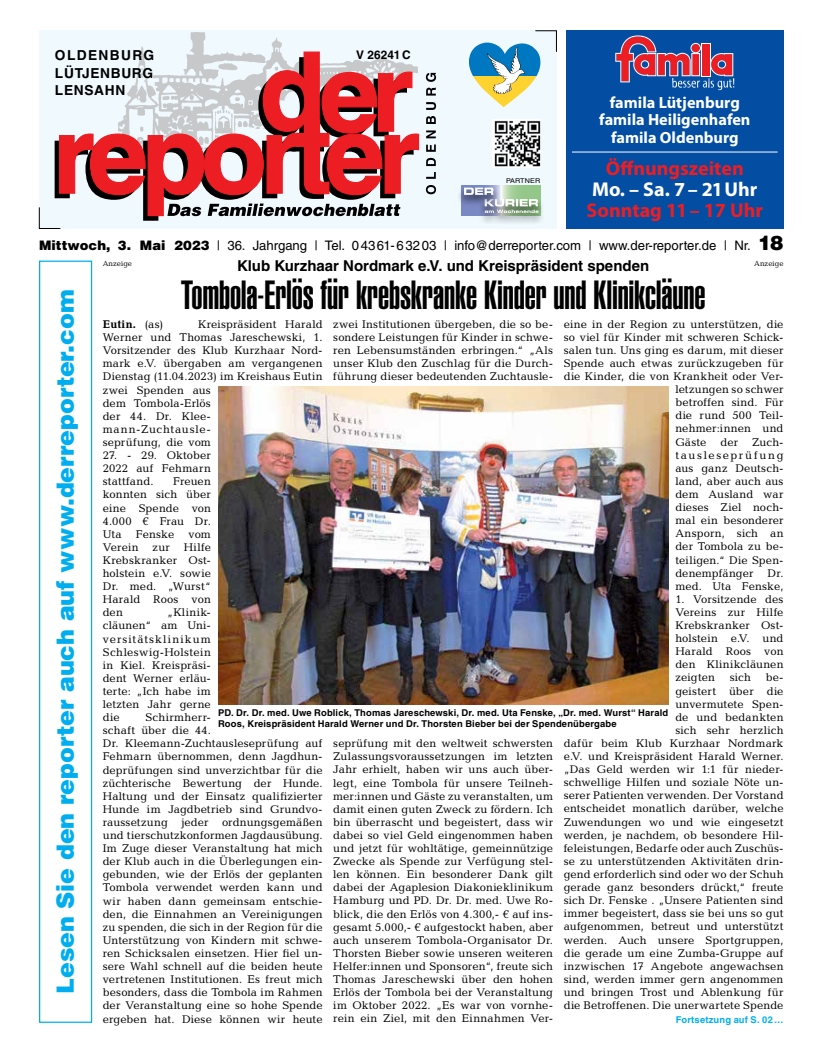
<style>
.page{position:relative;width:819px;height:1053px;background:#fff}
.page>*{position:absolute;margin:0;border:0;box-sizing:border-box;transform-origin:0 0}
.t1{font:40px "Helvetica LT Std Ultra Comp";letter-spacing:-.005em;color:#000}
.t2{font:900 23.75px "Helvetica LT Std";color:#00aeef}
.t3{font:700 20px/21.2px "Myriad Pro";color:#ed1d24;text-align:center}
.t4{font:700 16.25px/17.5px "Myriad Pro";color:#fff;text-align:center}
.t5{font:700 15px "Helvetica LT Std";color:#000}
.t6{font:700 13.75px/17.5px "Helvetica LT Std";letter-spacing:.05em;color:#000}
.t7{font:700 13.75px "Helvetica LT Std";letter-spacing:.1em;color:#000}
.t8{font:13.12px "Helvetica LT Std";color:#000}
.t9{font:700 11.88px "Helvetica LT Std";color:#000}
.t10{font:11.25px/13.1px "Candida Std";letter-spacing:.01em;color:#000;text-align:justify}
.t11{font:11.25px "Candida Std";letter-spacing:.145em;color:#000}
.t12{font:700 11.25px "Candida Std";letter-spacing:.02em;color:#000}
.t13{font:700 9.38px/11.2px "Helvetica LT Std";letter-spacing:.015em;color:#000}
.t14{font:700 9.38px "Helvetica LT Std";letter-spacing:.015em;color:#00aeef}
.t15{font:7.5px "Candida Std";color:#000}
.t16{font:6.5px "Helvetica LT Std";letter-spacing:.02em;color:#000;scale:1.1 1}
.s1{color:#fff}
.s2{font-weight:900}
.s3{font-weight:900;font-size:20px}
.s4{font-weight:400}
</style>
<div class="page">
<div style="left:39px;top:260px;width:53px;height:762px;border:1px solid #00aeef"></div>
<div style="left:39px;top:30px;width:517px;height:199px;background:#eff9fe"></div>
<svg style="left:535px;top:30px;width:21px;height:22px"></svg>
<img style="left:141px;top:32px;width:141px;height:19px">
<svg style="left:426px;top:185px;width:10px;height:9px"></svg>
<svg style="left:426px;top:172px;width:10px;height:7px"></svg>
<svg style="left:426px;top:158px;width:10px;height:8px"></svg>
<svg style="left:426px;top:144px;width:10px;height:8px"></svg>
<svg style="left:426px;top:130px;width:10px;height:8px"></svg>
<svg style="left:426px;top:116px;width:10px;height:8px"></svg>
<svg style="left:426px;top:102px;width:10px;height:8px"></svg>
<svg style="left:426px;top:73px;width:10px;height:23px"></svg>
<svg style="left:39px;top:51px;width:380px;height:178px"></svg>
<svg style="left:461px;top:185px;width:79px;height:31px"></svg>
<div style="left:478px;top:197px;width:66px;height:22px;background:#000;opacity:.75"></div>
<div style="left:457px;top:186px;width:43px;height:21px;background:#000;opacity:.75"></div>
<div style="left:478px;top:208px;width:67px;height:17px;background:#000;opacity:.75"></div>
<svg style="left:464px;top:187px;width:74px;height:26px"></svg>
<svg style="left:469px;top:43px;width:71px;height:33px"></svg>
<svg style="left:473px;top:76px;width:64px;height:31px"></svg>
<svg style="left:487px;top:47px;width:38px;height:48px"></svg>
<img style="left:492px;top:119px;width:48px;height:48px">
<div style="left:566px;top:30px;width:217px;height:199px;background:#034ea2"></div>
<svg style="left:615px;top:35px;width:119px;height:55px"></svg>
<hr style="left:572px;top:151px;width:205px;height:1px;background:#fff">
<img style="left:218px;top:386px;width:450px;height:318px">
<p class="t7" style="left:55px;top:47px;width:101px">OLDENBURG</p>
<p class="t9" style="left:356px;top:47px;width:56px">V 26241C</p>
<p class="t6" style="left:55px;top:64px;width:100px">LÜTJENBURG<br>LENSAHN</p>
<p class="t16" style="left:506px;top:177px;width:33px">PARTNER</p>
<p class="t4" style="left:599px;top:94px;width:153px">famila Lütjenburg famila Heiligenhafen famila Oldenburg</p>
<p class="t3" style="left:586px;top:158px;width:178px">Öffnungszeiten<br><span class="s1">Mo. – Sa. 7 – 21 Uhr<br></span>Sonntag 11 – 17 Uhr</p>
<p class="t8" style="left:39px;top:238px;width:746px"><span class="s2">Mittwoch, 3. Mai 2023</span> | 36. Jahrgang | Tel. 04361-63203 | info@derreporter.com | www.der-reporter.de | Nr. <span class="s3">18</span></p>
<h2 class="t2" style="left:50px;top:993px;width:705px;rotate:-90deg">Lesen Sie den reporter auch auf www.derreporter.com</h2>
<p class="t5" style="left:237px;top:257px;width:414px">Klub Kurzhaar Nordmark e.V. und Kreispräsident spenden</p>
<p class="t1" style="left:181px;top:272px;width:526px">Tombola-Erlös für krebskranke Kinder und Klinikcläune</p>
<p class="t15" style="left:103px;top:259px;width:31px">Anzeige</p>
<p class="t15" style="left:754px;top:259px;width:31px">Anzeige</p>
<p class="t10" style="left:563px;top:317px;width:221px">eine in der Region zu unterstützen, die</p>
<p class="t10" style="left:563px;top:330px;width:221px">so viel für Kinder mit schweren Schick-</p>
<p class="t10" style="left:563px;top:343px;width:221px">salen tun. Uns ging es darum, mit dieser</p>
<p class="t10" style="left:563px;top:356px;width:221px">Spende auch etwas zurückzugeben für</p>
<p class="t10" style="left:563px;top:369px;width:221px">die Kinder, die von Krankheit oder Ver-</p>
<p class="t10" style="left:675px;top:383px;width:110px">letzungen so schwer</p>
<p class="t10" style="left:675px;top:396px;width:110px">betroffen sind. Für</p>
<p class="t10" style="left:675px;top:409px;width:110px">die rund 500 Teil-</p>
<p class="t10" style="left:675px;top:422px;width:110px">nehmer:innen und</p>
<p class="t10" style="left:675px;top:435px;width:110px">Gäste der Zuch-</p>
<p class="t11" style="left:675px;top:448px;width:110px">tausleseprüfung</p>
<p class="t10" style="left:675px;top:461px;width:110px">aus ganz Deutsch-</p>
<p class="t10" style="left:675px;top:474px;width:110px">land, aber auch aus</p>
<p class="t10" style="left:675px;top:487px;width:110px">dem Ausland war</p>
<p class="t10" style="left:675px;top:500px;width:110px">dieses Ziel noch-</p>
<p class="t10" style="left:675px;top:514px;width:110px">mal ein besonderer</p>
<p class="t10" style="left:675px;top:527px;width:110px">Ansporn, sich an</p>
<p class="t10" style="left:675px;top:540px;width:110px">der Tombola zu be-</p>
<p class="t10" style="left:675px;top:553px;width:110px">teiligen.“ Die Spen-</p>
<p class="t10" style="left:675px;top:566px;width:80px">denempfänger</p>
<p class="t10" style="left:333px;top:317px;width:221px">zwei Institutionen übergeben, die so be&shy;sondere Leistungen für Kinder in schwe&shy;ren Lebensumständen erbringen.“ „Als unser Klub den Zuschlag für die Durch&shy;führung dieser bedeutenden Zuchtausle-</p>
<p class="t10" style="left:103px;top:318px;width:221px;text-align:left;text-indent:95px">Kreispräsident Harald<br>Werner und Thomas Jareschewski, 1.<br>Vorsitzender des Klub Kurzhaar Nord&shy;mark e.V. übergaben am vergangenen<br>Dienstag (11.04.2023) im Kreishaus Eutin zwei Spenden aus<br>dem Tombola-Erlös<br>der 44. Dr. Klee-<br>mann-Zuchtausle-<br>seprüfung, die vom</p>
<p class="t10" style="left:103px;top:448px;width:110px">27. - 29. Oktober 2022 auf Fehmarn stattfand.</p>
<p class="t12" style="left:103px;top:318px;width:62px">Eutin. <span class="s4">(as)</span></p>
<p class="t10" style="left:103px;top:475px;width:110px;text-indent:70px">Freuen konnten sich über eine Spende von 4.000 € Frau Dr.<br>Uta</p>
<p class="t10" style="left:136px;top:527px;width:40px">Fenske</p>
<p class="t10" style="left:103px;top:527px;width:110px;text-indent:86px">vom Verein zur Hilfe Krebskranker Ost&shy;holstein e.V. sowie Dr. med. „Wurst“ Harald Roos von den</p>
<p class="t10" style="left:675px;top:566px;width:110px;text-align:right">Dr.<br>med. Uta Fenske,</p>
<p class="t10" style="left:675px;top:592px;width:110px">1. Vorsitzende des Vereins zur Hilfe Krebskranker Ost&shy;holstein e.V. und Harald Roos von den Klinikcläunen zeigten</p>
<p class="t10" style="left:103px;top:606px;width:110px;text-indent:64px">„Klinik&shy;cläunen“ am Uni&shy;versitätsklinikum Schleswig-Holstein in Kiel. Kreispräsi&shy;dent Werner erläu&shy;terte: „Ich habe im letzten Jahr gerne die</p>
<p class="t10" style="left:563px;top:671px;width:221px;text-align:right">be-<br>geistert über die<br>unvermutete Spen-<br>de und bedankten<br>sich sehr herzlich<br>dafür beim Klub Kurzhaar Nordmark e.V. und Kreispräsident Harald Werner. „Das Geld werden wir 1:1 für nieder&shy;schwellige Hilfen und soziale Nöte un&shy;serer Patienten verwenden. Der Vorstand entscheidet monatlich darüber, welche Zuwendungen wo und wie eingesetzt werden, je nachdem, ob besondere Hil&shy;feleistungen, Bedarfe oder auch Zuschüs&shy;se zu unterstützenden Aktivitäten drin&shy;gend erforderlich sind oder wo der Schuh gerade ganz besonders drückt,“ freute sich Dr. Fenske . „Unsere Patienten sind immer begeistert, dass sie bei uns so gut aufgenommen, betreut und unterstützt werden. Auch unsere Sportgruppen, die gerade um eine Zumba-Gruppe auf inzwischen 17 Angebote angewachsen sind, werden immer gern angenommen und bringen Trost und Ablenkung für die Betroffenen. Die unerwartete Spende</p>
<p class="t10" style="left:729px;top:671px;width:23px">sich</p>
<p class="t13" style="left:218px;top:706px;width:451px">PD. Dr. Dr. med. Uwe Roblick, Thomas Jareschewski, Dr. med. Uta Fenske, „Dr. med. Wurst“ Harald<br>Roos, Kreispräsident Harald Werner und Dr. Thorsten Bieber bei der Spendenübergabe</p>
<p class="t10" style="left:103px;top:710px;width:221px;text-align:left;text-indent:43px">Schirmherr-<br>schaft über die 44.<br>Dr. Kleemann-Zuchtausleseprüfung auf Fehmarn übernommen, denn Jagdhun&shy;deprüfungen sind unverzichtbar für die züchterische Bewertung der Hunde.<br>Haltung und der Einsatz qualifizierter Hunde im Jagdbetrieb sind Grundvo&shy;raussetzung jeder ordnungsgemäßen und tierschutzkonformen Jagdausübung.<br>Im Zuge dieser Veranstaltung hat mich der Klub auch in die Überlegungen ein&shy;gebunden, wie der Erlös der geplanten Tombola verwendet werden kann und wir haben dann gemeinsam entschie&shy;den, die Einnahmen an Vereinigungen zu spenden, die sich in der Region für die Unterstützung von Kindern mit schwe&shy;ren Schicksalen einsetzen. Hier fiel un&shy;sere Wahl schnell auf die beiden heute vertretenen Institutionen. Es freut mich besonders, dass die Tombola im Rahmen der Veranstaltung eine so hohe Spende ergeben hat. Diese können wir heute</p>
<p class="t10" style="left:333px;top:736px;width:221px">seprüfung mit den weltweit schwersten Zulassungsvoraussetzungen im letzten Jahr erhielt, haben wir uns auch über&shy;legt, eine Tombola für unsere Teilneh&shy;mer:innen und Gäste zu veranstalten, um damit einen guten Zweck zu fördern. Ich bin überrascht und begeistert, dass wir dabei so viel Geld eingenommen haben und jetzt für wohltätige, gemeinnützige Zwecke als Spende zur Verfügung stel&shy;len können. Ein besonderer Dank gilt dabei der Agaplesion Diakonieklinikum Hamburg und PD. Dr. Dr. med. Uwe Ro&shy;blick, die den Erlös von 4.300,- € auf ins&shy;gesamt 5.000,- € aufgestockt haben, aber auch unserem Tombola-Organisator Dr.<br>Thorsten Bieber sowie unseren weiteren Helfer:innen und Sponsoren“, freute sich Thomas Jareschewski über den hohen Erlös der Tombola bei der Veranstaltung im Oktober 2022. „Es war von vornhe&shy;rein ein Ziel, mit den Einnahmen Ver-</p>
<p class="t14" style="left:675px;top:1013px;width:109px">Fortsetzung auf S. 02…</p>
</div>
